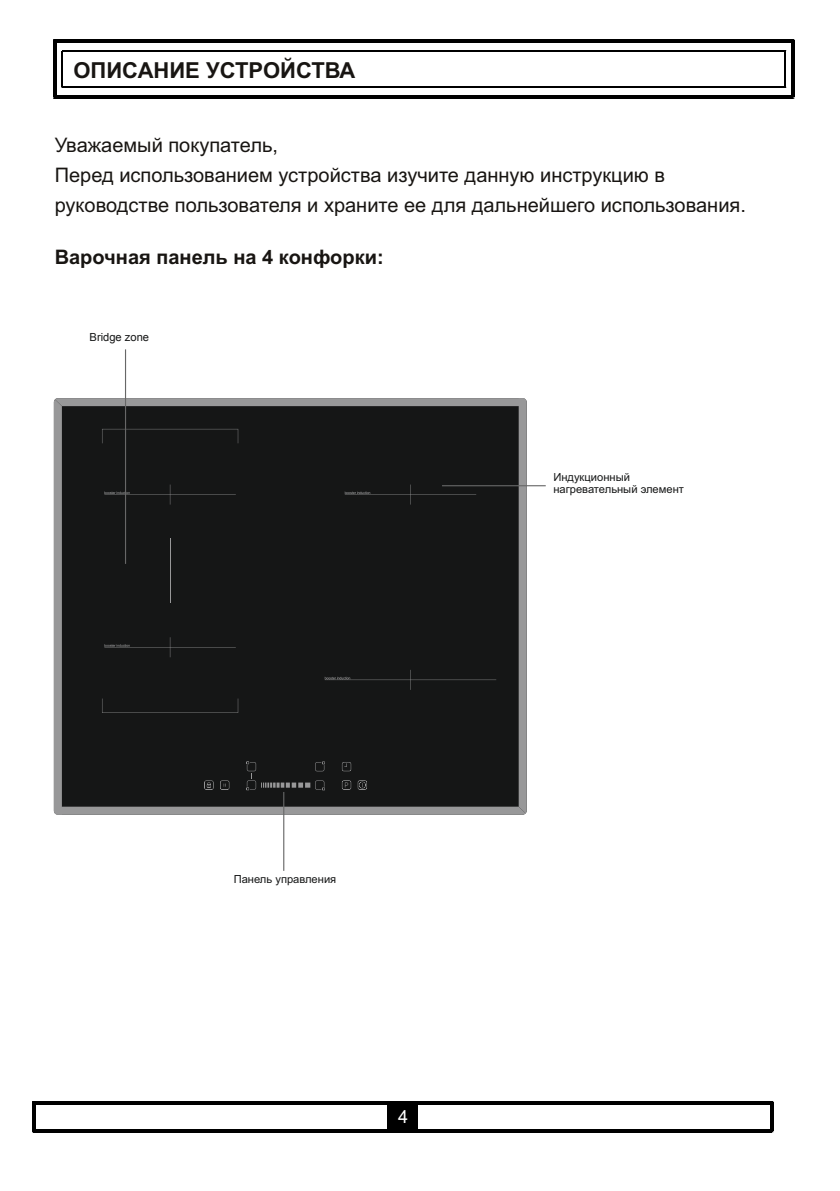
<style>
.page{position:relative;width:840px;height:1191px;background:#fff}
.page>*{position:absolute;margin:0;border:0;box-sizing:border-box;transform-origin:0 0}
.t1{font:700 22px "Arial";color:#181512}
.t2{font:20px/30px "Arial";color:#181512}
.t3{font:700 20px "Arial";color:#181512}
.t4{font:18px "Arial";color:#fff}
.t5{font:11.2px/12.4px "Arial";color:#151616}
.t6{font:11.2px "Arial";color:#151616}
.s1{font-style:inherit}
</style>
<div class="page">
<hr style="left:55px;top:39px;width:737px;height:3px;background:#000">
<hr style="left:790px;top:41px;width:3px;height:56px;background:#000">
<hr style="left:55px;top:96px;width:737px;height:3px;background:#000">
<hr style="left:53px;top:41px;width:3px;height:56px;background:#000">
<hr style="left:62px;top:50px;width:722px;height:2px;background:#000">
<hr style="left:784px;top:51px;width:1px;height:36px;background:#000">
<hr style="left:62px;top:86px;width:722px;height:2px;background:#000">
<hr style="left:61px;top:51px;width:2px;height:36px;background:#000">
<hr style="left:34px;top:1101px;width:737px;height:3px;background:#000">
<hr style="left:769px;top:1102px;width:3px;height:28px;background:#000">
<hr style="left:34px;top:1129px;width:737px;height:3px;background:#000">
<hr style="left:32px;top:1102px;width:3px;height:28px;background:#000">
<div style="left:387px;top:1102px;width:30px;height:28px;background:#000"></div>
<svg style="left:54px;top:398px;width:472px;height:417px;background:#1e1f1f"></svg>
<hr style="left:125px;top:349px;width:1px;height:215px;background:#676767">
<hr style="left:283px;top:792px;width:1px;height:79px;background:#676767">
<hr style="left:442px;top:485px;width:103px;height:1px;background:#676767">
<p class="t1" style="left:73px;top:62px;width:283px">ОПИСАНИЕ УСТРОЙСТВА</p>
<p class="t2" style="left:55px;top:132px;width:692px">Уважаемый покупатель,<br>Перед использованием устройства изучите данную инструкцию в руководстве пользователя и храните ее для дальнейшего использования.</p>
<p class="t3" style="left:55px;top:250px;width:330px">Варочная панель на <span class="s1">4</span> конфорки:</p>
<p class="t6" style="left:89px;top:329px;width:61px">Bridge zone</p>
<p class="t5" style="left:553px;top:472px;width:132px">Индукционный нагревательный элемент</p>
<p class="t5" style="left:233px;top:874px;width:104px">Панель управления</p>
<p class="t4" style="left:398px;top:1110px;width:12px">4</p>
</div>
